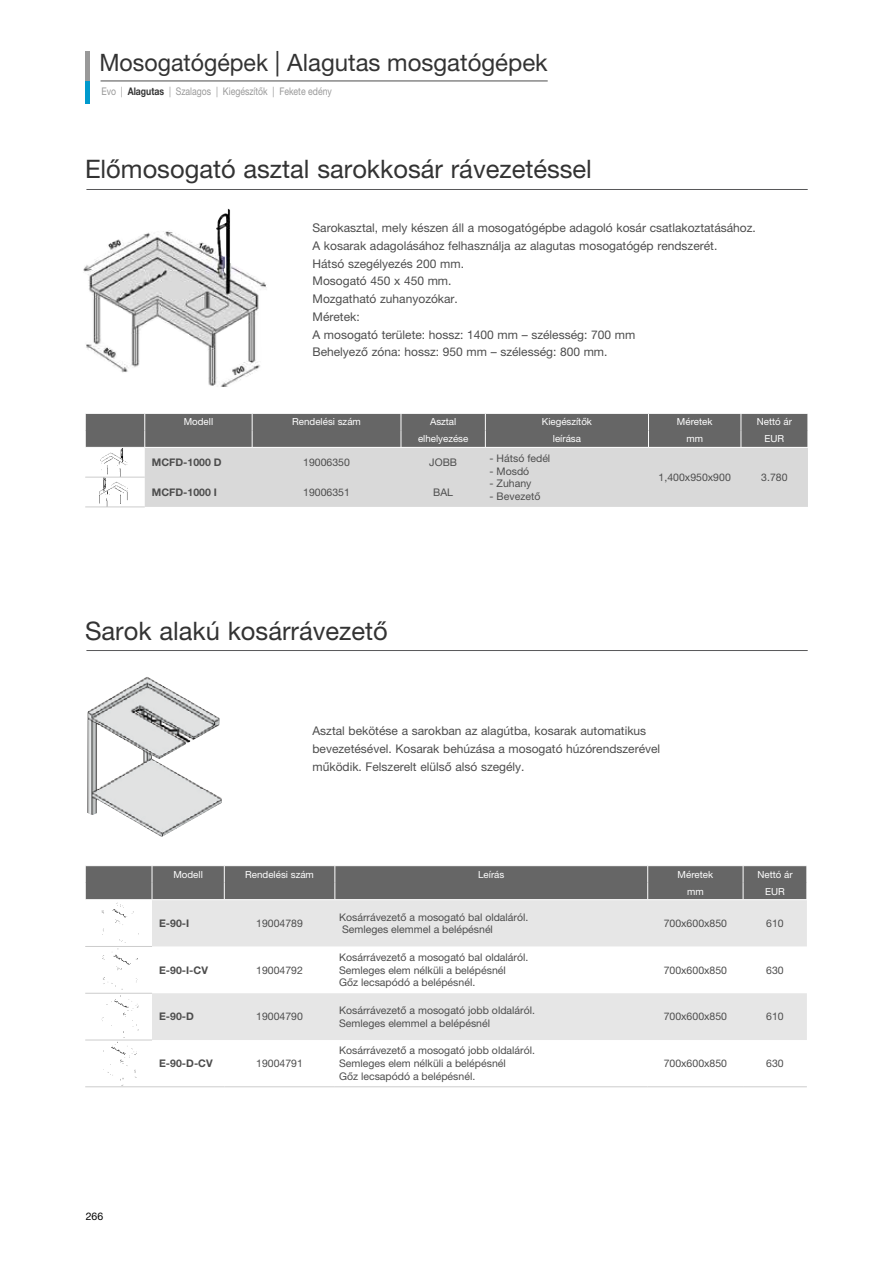
<style>
.page{position:relative;width:893px;height:1263px;background:#fff}
.page>*{position:absolute;margin:0;border:0;box-sizing:border-box;transform-origin:0 0}
.t1{font:25.5px "Helvetica Neue LT Pro";color:#333}
.t2{font:24px "Helvetica Neue LT Pro";color:#333;scale:.96 1}
.t3{font:12px/17.7px "Helvetica Neue LT Pro";color:#4d4d4d}
.t4{font:10.5px/12.6px "Helvetica Neue LT Pro";color:#4d4d4d}
.t5{font:700 10.5px "Helvetica Neue LT Pro";color:#4d4d4d}
.t6{font:10.5px "Helvetica Neue LT Pro";color:#999;scale:.83 1}
.t7{font:10.5px "Helvetica Neue LT Pro";color:#000}
.t8{font:9.75px "Helvetica Neue LT Pro";color:#fff}
.s1{font-size:25.5px}
.s2{font-weight:700;color:#333}
</style>
<div class="page">
<hr style="left:85px;top:81px;width:4px;height:22px;background:#009acd">
<img style="left:107px;top:1042px;width:30px;height:44px">
<img style="left:102px;top:948px;width:36px;height:39px">
<img style="left:102px;top:996px;width:37px;height:42px">
<img style="left:102px;top:902px;width:37px;height:41px">
<img style="left:83px;top:208px;width:184px;height:179px">
<img style="left:87px;top:677px;width:135px;height:160px">
<hr style="left:86px;top:189px;width:722px;height:1px;background:#58585a">
<hr style="left:86px;top:650px;width:722px;height:1px;background:#58585a">
<hr style="left:85px;top:507px;width:60px;height:1px;background:#ccc">
<svg style="left:85px;top:413px;width:723px;height:94px;background:#b3b3b3"></svg>
<svg style="left:152px;top:900px;width:655px;height:140px;fill:#e6e6e6"></svg>
<hr style="left:85px;top:946px;width:67px;height:1px;background:#ccc">
<hr style="left:85px;top:993px;width:67px;height:1px;background:#ccc">
<hr style="left:85px;top:1040px;width:67px;height:1px;background:#ccc">
<hr style="left:85px;top:1086px;width:67px;height:1px;background:#ccc">
<hr style="left:152px;top:1086px;width:72px;height:1px;background:#ccc">
<svg style="left:85px;top:866px;width:722px;height:34px;background:#6c6c6c"></svg>
<hr style="left:224px;top:1086px;width:111px;height:1px;background:#ccc">
<hr style="left:335px;top:1086px;width:313px;height:1px;background:#ccc">
<hr style="left:648px;top:1086px;width:95px;height:1px;background:#ccc">
<hr style="left:743px;top:1086px;width:64px;height:1px;background:#ccc">
<hr style="left:101px;top:81px;width:447px;height:1px;background:#4d4d4d">
<hr style="left:85px;top:51px;width:4px;height:30px;background:#999">
<h2 class="t2" style="left:99px;top:48px;width:468px">Mosogatógépek <span class="s1">|</span> Alagutas mosgatógépek</h2>
<p class="t6" style="left:101px;top:85px;width:279px">Evo | <span class="s2">Alagutas</span> | Szalagos | Kiegészítők | Fekete edény</p>
<h1 class="t1" style="left:85px;top:154px;width:508px">Előmosogató asztal sarokkosár rávezetéssel</h1>
<p class="t3" style="left:313px;top:219px;width:445px">Sarokasztal, mely készen áll a mosogatógépbe adagoló kosár csatlakoztatásához.<br>A kosarak adagolásához felhasználja az alagutas mosogatógép rendszerét.<br>Hátsó szegélyezés 200 mm.<br>Mosogató 450 x 450 mm.<br>Mozgatható zuhanyozókar.<br>Méretek:<br>A mosogató területe: hossz: 1400 mm – szélesség: 700 mm<br>Behelyező zóna: hossz: 950 mm – szélesség: 800 mm.</p>
<p class="t8" style="left:184px;top:416px;width:31px">Modell</p>
<p class="t8" style="left:292px;top:416px;width:70px">Rendelési szám</p>
<p class="t8" style="left:430px;top:416px;width:28px">Asztal</p>
<p class="t8" style="left:542px;top:416px;width:52px">Kiegészítők</p>
<p class="t8" style="left:677px;top:416px;width:37px">Méretek</p>
<p class="t8" style="left:757px;top:416px;width:37px">Nettó ár</p>
<p class="t8" style="left:418px;top:433px;width:52px">elhelyezése</p>
<p class="t8" style="left:553px;top:433px;width:30px">leírása</p>
<p class="t8" style="left:686px;top:433px;width:18px">mm</p>
<p class="t8" style="left:765px;top:433px;width:21px">EUR</p>
<p class="t5" style="left:152px;top:456px;width:71px">MCFD-1000 D</p>
<p class="t4" style="left:303px;top:456px;width:48px">19006350</p>
<p class="t4" style="left:429px;top:456px;width:29px">JOBB</p>
<p class="t4" style="left:490px;top:452px;width:62px">- Hátsó fedél</p>
<p class="t4" style="left:490px;top:464px;width:41px">- Mosdó</p>
<p class="t4" style="left:490px;top:477px;width:43px">- Zuhany</p>
<p class="t4" style="left:490px;top:490px;width:52px">- Bevezető</p>
<p class="t4" style="left:659px;top:471px;width:74px">1,400x950x900</p>
<p class="t4" style="left:761px;top:471px;width:28px">3.780</p>
<p class="t5" style="left:152px;top:485px;width:66px">MCFD-1000 I</p>
<p class="t4" style="left:303px;top:486px;width:48px">19006351</p>
<p class="t4" style="left:433px;top:486px;width:21px">BAL</p>
<h1 class="t1" style="left:85px;top:616px;width:304px">Sarok alakú kosárrávezető</h1>
<p class="t3" style="left:313px;top:722px;width:349px">Asztal bekötése a sarokban az alagútba, kosarak automatikus bevezetésével. Kosarak behúzása a mosogató húzórendszerével működik. Felszerelt elülső alsó szegély.</p>
<p class="t8" style="left:173px;top:868px;width:31px">Modell</p>
<p class="t8" style="left:245px;top:868px;width:70px">Rendelési szám</p>
<p class="t8" style="left:478px;top:868px;width:28px">Leírás</p>
<p class="t8" style="left:678px;top:868px;width:37px">Méretek</p>
<p class="t8" style="left:757px;top:868px;width:37px">Nettó ár</p>
<p class="t8" style="left:687px;top:885px;width:18px">mm</p>
<p class="t8" style="left:765px;top:885px;width:21px">EUR</p>
<p class="t5" style="left:159px;top:917px;width:32px">E-90-I</p>
<p class="t4" style="left:256px;top:917px;width:48px">19004789</p>
<p class="t4" style="left:339px;top:910px;width:191px">Kosárrávezető a mosogató bal oldaláról.<br>Semleges elemmel a belépésnél</p>
<p class="t4" style="left:664px;top:917px;width:65px">700x600x850</p>
<p class="t4" style="left:766px;top:917px;width:19px">610</p>
<p class="t5" style="left:159px;top:963px;width:50px">E-90-I-CV</p>
<p class="t4" style="left:256px;top:963px;width:48px">19004792</p>
<p class="t4" style="left:339px;top:951px;width:191px">Kosárrávezető a mosogató bal oldaláról.<br>Semleges elem nélküli a belépésnél<br>Gőz lecsapódó a belépésnél.</p>
<p class="t4" style="left:664px;top:963px;width:65px">700x600x850</p>
<p class="t4" style="left:766px;top:963px;width:19px">630</p>
<p class="t7" style="left:86px;top:1210px;width:19px">266</p>
<p class="t5" style="left:159px;top:1010px;width:36px">E-90-D</p>
<p class="t4" style="left:256px;top:1010px;width:48px">19004790</p>
<p class="t4" style="left:339px;top:1004px;width:197px">Kosárrávezető a mosogató jobb oldaláról.<br>Semleges elemmel a belépésnél</p>
<p class="t4" style="left:664px;top:1010px;width:65px">700x600x850</p>
<p class="t4" style="left:766px;top:1010px;width:19px">610</p>
<p class="t5" style="left:159px;top:1057px;width:55px">E-90-D-CV</p>
<p class="t4" style="left:256px;top:1057px;width:48px">19004791</p>
<p class="t4" style="left:339px;top:1044px;width:197px">Kosárrávezető a mosogató jobb oldaláról.<br>Semleges elem nélküli a belépésnél<br>Gőz lecsapódó a belépésnél.</p>
<p class="t4" style="left:664px;top:1057px;width:65px">700x600x850</p>
<p class="t4" style="left:766px;top:1057px;width:19px">630</p>
</div>
